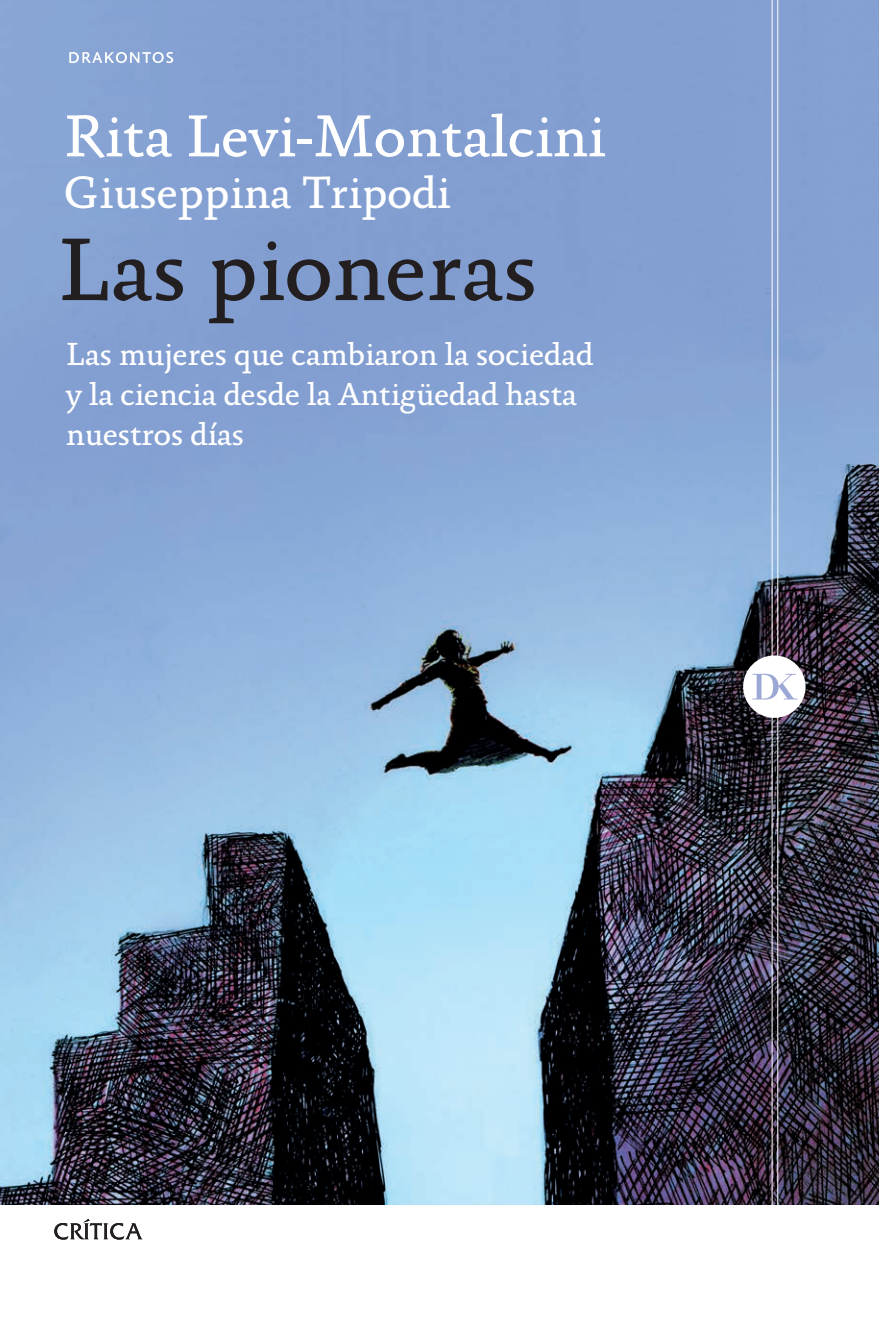
<style>
.page{position:relative;width:879px;height:1317px;background:#fff}
.page>*{position:absolute;margin:0;border:0;box-sizing:border-box;transform-origin:0 0}
.t1{font:90px "Absara TF";letter-spacing:-.01em;color:#231f20}
.t2{font:60px "Absara TF";letter-spacing:-.01em;color:#fff}
.t3{font:46px "Absara TF";letter-spacing:-.01em;color:#fff}
.t4{font:32.4px/40px "Absara TF";letter-spacing:-.015em;color:#fff}
</style>
<div class="page">
<img style="left:0;top:0;width:878px;height:1204px">
<svg style="left:69px;top:52px;width:104px;height:11px"></svg>
<hr style="left:771px;top:0;width:1px;height:1316px;background:#fff">
<hr style="left:776px;top:0;width:1px;height:1316px;background:#fff">
<div style="left:742px;top:655px;width:63px;height:63px;background:#fff;border-radius:50%"></div>
<svg style="left:752px;top:674px;width:45px;height:25px"></svg>
<svg style="left:54px;top:1218px;width:88px;height:21px"></svg>
<h2 class="t2" style="left:64px;top:101px;width:543px">Rita Levi-Montalcini</h2>
<h3 class="t3" style="left:64px;top:166px;width:388px">Giuseppina Tripodi</h3>
<h1 class="t1" style="left:57px;top:217px;width:481px">Las pioneras</h1>
<p class="t4" style="left:66px;top:335px;width:529px">Las mujeres que cambiaron la sociedad y la ciencia desde la Antigüedad hasta nuestros días</p>
</div>
